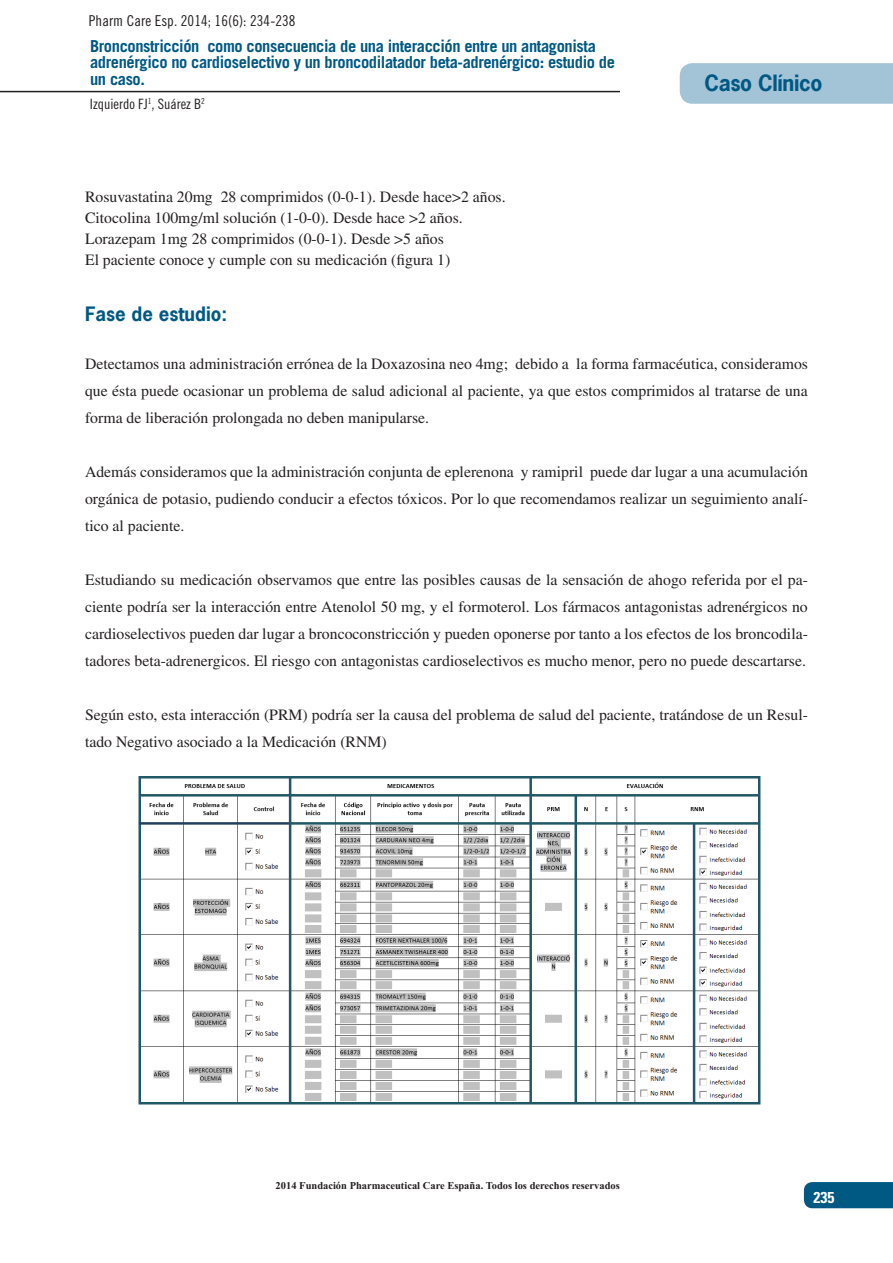
<style>
.page{position:relative;width:893px;height:1263px;background:#fff}
.page>*{position:absolute;margin:0;border:0;box-sizing:border-box;transform-origin:0 0}
.Texto_fondo_azul_ori{font:700 21px "News Gothic Std";letter-spacing:-.015em;color:#005983}
.Artículo-Epigrafe{font:700 18.6px "News Gothic Std";color:#005983}
.Texto-cabez_pag_seco{font:700 16.5px/16.5px "Trade Gothic LT Std";letter-spacing:-.025em;color:#005983}
.Articulo-texto_basic{font:15.75px/27px "Times LT Std";color:#231f20;text-align:justify}
.t1{font:700 condensed 15.75px "Univers";color:#fff}
.Texto_cabecera_pagin{font:15px "Trade Gothic LT Std Cn 18";letter-spacing:.005em;color:#231f20}
.Texto_autores_pag_se{font:14.25px "Trade Gothic LT Std Cn 18";color:#231f20}
.t2{font:10.5px "Times New Rom B";color:#231f20}
</style>
<div class="page">
<div style="left:804px;top:1182px;width:89px;height:26px;background:#005983"></div>
<hr style="left:0;top:91px;width:620px;height:1px;background:#231f20">
<div style="left:680px;top:63px;width:213px;height:41px;background:#a3c3d7"></div>
<img style="left:138px;top:776px;width:623px;height:329px">
<p class="Texto_cabecera_pagin" style="left:89px;top:11px;width:208px">Pharm Care Esp. 2014; 16(6): 234-238</p>
<p class="Texto-cabez_pag_seco" style="left:90px;top:37px;width:526px">Bronconstricción como consecuencia de una interacción entre un antagonista adrenérgico no cardioselectivo y un broncodilatador beta-adrenérgico: estudio de un caso.</p>
<p class="Texto_autores_pag_se" style="left:90px;top:96px;width:116px">Izquierdo FJ<sup>1</sup>, Suárez B<sup>2</sup></p>
<p class="Texto_fondo_azul_ori" style="left:704px;top:69px;width:120px">Caso Clínico</p>
<p class="Articulo-texto_basic" style="left:85px;top:183px;width:422px">Rosuvastatina 20mg 28 comprimidos (0-0-1). Desde hace&gt;2 años.</p>
<p class="Articulo-texto_basic" style="left:85px;top:204px;width:379px">Citocolina 100mg/ml solución (1-0-0). Desde hace &gt;2 años.</p>
<p class="Articulo-texto_basic" style="left:85px;top:225px;width:360px">Lorazepam 1mg 28 comprimidos (0-0-1). Desde &gt;5 años</p>
<p class="Articulo-texto_basic" style="left:85px;top:246px;width:367px">El paciente conoce y cumple con su medicación (figura 1)</p>
<p class="Artículo-Epigrafe" style="left:85px;top:301px;width:144px">Fase de estudio:</p>
<p class="Articulo-texto_basic" style="left:85px;top:350px;width:724px">Detectamos una administración errónea de la Doxazosina neo 4mg; debido a la forma farmacéutica, consideramos que ésta puede ocasionar un problema de salud adicional al paciente, ya que estos comprimidos al tratarse de una forma de liberación prolongada no deben manipularse.</p>
<p class="Articulo-texto_basic" style="left:85px;top:458px;width:724px">Además consideramos que la administración conjunta de eplerenona y ramipril puede dar lugar a una acumulación orgánica de potasio, pudiendo conducir a efectos tóxicos. Por lo que recomendamos realizar un seguimiento analí&shy;tico al paciente.</p>
<p class="Articulo-texto_basic" style="left:85px;top:566px;width:724px">Estudiando su medicación observamos que entre las posibles causas de la sensación de ahogo referida por el pa&shy;ciente podría ser la interacción entre Atenolol 50 mg, y el formoterol. Los fármacos antagonistas adrenérgicos no cardioselectivos pueden dar lugar a broncoconstricción y pueden oponerse por tanto a los efectos de los broncodila&shy;tadores beta-adrenergicos. El riesgo con antagonistas cardioselectivos es mucho menor, pero no puede descartarse.</p>
<p class="Articulo-texto_basic" style="left:85px;top:701px;width:724px">Según esto, esta interacción (PRM) podría ser la causa del problema de salud del paciente, tratándose de un Resul&shy;tado Negativo asociado a la Medicación (RNM)</p>
<p class="t2" style="left:276px;top:1180px;width:346px">2014 Fundación Pharmaceutical Care España. Todos los derechos reservados</p>
<p class="t1" style="left:813px;top:1188px;width:22px">235</p>
</div>
